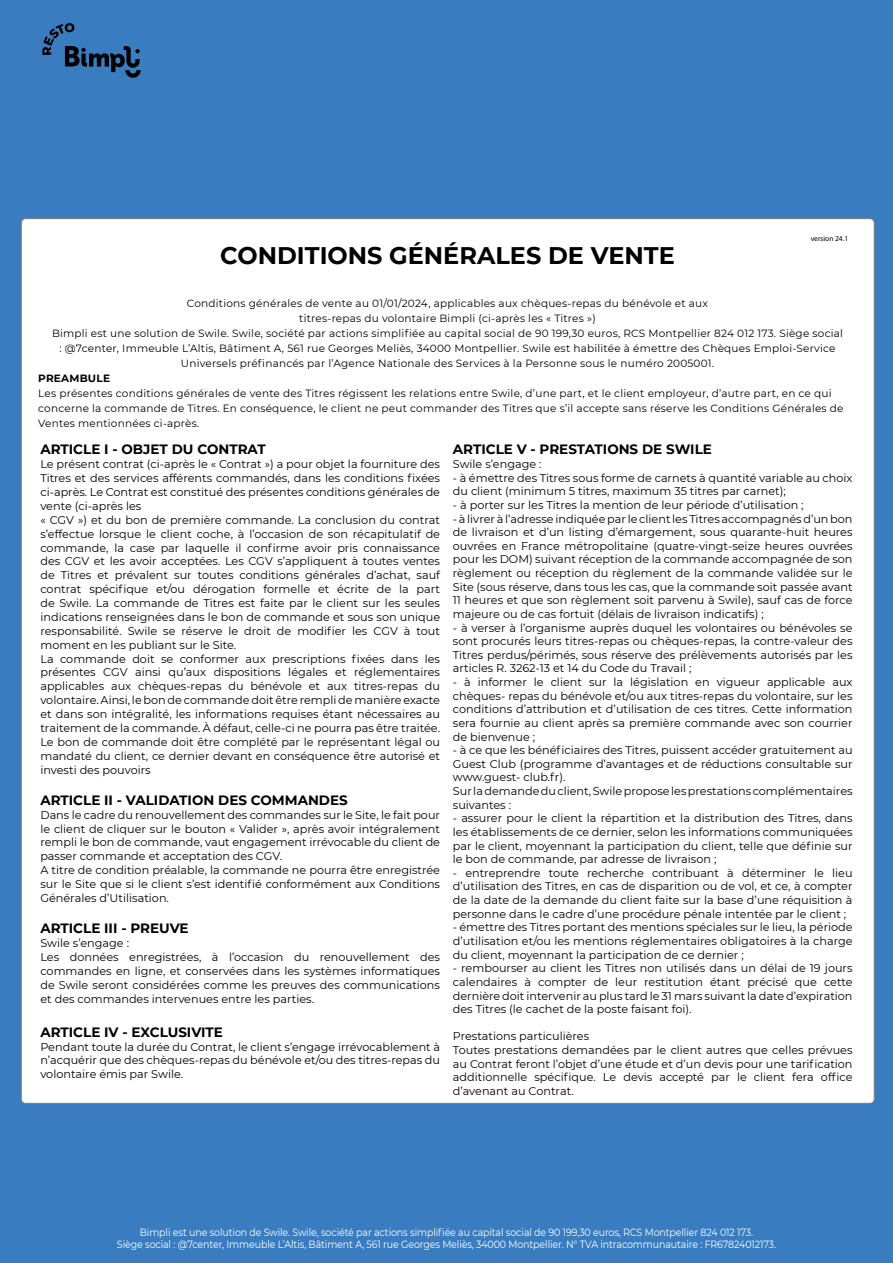
<style>
.page{position:relative;width:893px;height:1263px;background:#397cc0}
.page>*{position:absolute;margin:0;border:0;box-sizing:border-box;transform-origin:0 0}
.t1{font:700 24px "Montserrat";color:#000101}
.t2{font:700 13.5px "Montserrat";color:#000}
.t3{font:11.25px/13.8px "Montserrat";color:#000;text-align:justify}
.t4{font:10.5px/15px "Montserrat";letter-spacing:.02em;color:#000;text-align:center}
.t5{font:10.5px/12px "Montserrat";letter-spacing:-.01em;color:#fff;text-align:center;scale:.9 1}
.t6{font:700 10.5px "Montserrat";letter-spacing:.02em;color:#000}
.t7{font:7.5px "Myriad Pro";color:#000}
</style>
<div class="page">
<div style="left:21px;top:219px;width:853px;height:884px;background:#fff;border-radius:4px"></div>
<svg style="left:43px;top:23px;width:98px;height:55px"></svg>
<p class="t7" style="left:811px;top:234px;width:39px">version 24.1</p>
<h1 class="t1" style="left:220px;top:238px;width:456px">CONDITIONS GÉNÉRALES DE VENTE</h1>
<p class="t4" style="left:52px;top:295px;width:792px">Conditions générales de vente au 01/01/2024, applicables aux chèques-repas du bénévole et aux<br>titres-repas du volontaire Bimpli (ci-après les « Titres »)<br>Bimpli est une solution de Swile. Swile, société par actions simplifiée au capital social de 90 199,30 euros, RCS Montpellier 824 012 173. Siège social : @7center, Immeuble L’Altis, Bâtiment A, 561 rue Georges Meliès, 34000 Montpellier. Swile est habilitée à émettre des Chèques Emploi-Service Universels préfinancés par l’Agence Nationale des Services à la Personne sous le numéro 2005001.</p>
<p class="t6" style="left:38px;top:371px;width:73px">PREAMBULE</p>
<p class="t4" style="left:38px;top:386px;width:807px;text-align:left">Les présentes conditions générales de vente des Titres régissent les relations entre Swile, d’une part, et le client employeur, d’autre part, en ce qui concerne la commande de Titres. En conséquence, le client ne peut commander des Titres que s’il accepte sans réserve les Conditions Générales de<br>Ventes mentionnées ci-après.</p>
<p class="t2" style="left:40px;top:440px;width:227px">ARTICLE I - OBJET DU CONTRAT</p>
<p class="t3" style="left:40px;top:457px;width:401px;text-align:left">Le présent contrat (ci-après le « Contrat ») a pour objet la fourniture des Titres et des services afférents commandés, dans les conditions fixées ci-après. Le Contrat est constitué des présentes conditions générales de vente (ci-après les<br>« CGV ») et du bon de première commande. La conclusion du contrat s’effectue lorsque le client coche, à l’occasion de son récapitulatif de commande, la case par laquelle il confirme avoir pris connaissance des CGV et les avoir acceptées. Les CGV s’appliquent à toutes ventes de Titres et prévalent sur toutes conditions générales d’achat, sauf contrat spécifique et/ou dérogation formelle et écrite de la part de Swile. La commande de Titres est faite par le client sur les seules indications renseignées dans le bon de commande et sous son unique responsabilité. Swile se réserve le droit de modifier les CGV à tout moment en les publiant sur le Site.<br>La commande doit se conformer aux prescriptions fixées dans les présentes CGV ainsi qu’aux dispositions légales et réglementaires applicables aux chèques-repas du bénévole et aux titres-repas du volontaire. Ainsi, le bon de commande doit être rempli de manière exacte et dans son intégralité, les informations requises étant nécessaires au traitement de la commande. À défaut, celle-ci ne pourra pas être traitée.<br>Le bon de commande doit être complété par le représentant légal ou mandaté du client, ce dernier devant en conséquence être autorisé et investi des pouvoirs</p>
<p class="t2" style="left:40px;top:790px;width:309px">ARTICLE II - VALIDATION DES COMMANDES</p>
<p class="t3" style="left:40px;top:807px;width:401px;text-align:left">Dans le cadre du renouvellement des commandes sur le Site, le fait pour le client de cliquer sur le bouton « Valider », après avoir intégralement rempli le bon de commande, vaut engagement irrévocable du client de passer commande et acceptation des CGV.<br>A titre de condition préalable, la commande ne pourra être enregistrée sur le Site que si le client s’est identifié conformément aux Conditions Générales d’Utilisation.</p>
<p class="t2" style="left:40px;top:919px;width:150px">ARTICLE III - PREUVE</p>
<p class="t3" style="left:40px;top:936px;width:401px;text-align:left">Swile s’engage :<br>Les données enregistrées, à l’occasion du renouvellement des commandes en ligne, et conservées dans les systèmes informatiques de Swile seront considérées comme les preuves des communications et des commandes intervenues entre les parties.</p>
<p class="t2" style="left:40px;top:1022px;width:184px">ARTICLE IV - EXCLUSIVITE</p>
<p class="t3" style="left:40px;top:1039px;width:401px">Pendant toute la durée du Contrat, le client s’engage irrévocablement à n’acquérir que des chèques-repas du bénévole et/ou des titres-repas du volontaire émis par Swile.</p>
<p class="t2" style="left:453px;top:440px;width:260px">ARTICLE V - PRESTATIONS DE SWILE</p>
<p class="t3" style="left:453px;top:457px;width:90px">Swile s’engage :</p>
<p class="t3" style="left:453px;top:470px;width:401px">- à émettre des Titres sous forme de carnets à quantité variable au choix du client (minimum 5 titres, maximum 35 titres par carnet);</p>
<p class="t3" style="left:453px;top:498px;width:352px">- à porter sur les Titres la mention de leur période d’utilisation ;</p>
<p class="t3" style="left:453px;top:511px;width:401px">- à livrer à l’adresse indiquée par le client les Titres accompagnés d’un bon de livraison et d’un listing d’émargement, sous quarante-huit heures ouvrées en France métropolitaine (quatre-vingt-seize heures ouvrées pour les DOM) suivant réception de la commande accompagnée de son règlement ou réception du règlement de la commande validée sur le Site (sous réserve, dans tous les cas, que la commande soit passée avant 11 heures et que son règlement soit parvenu à Swile), sauf cas de force majeure ou de cas fortuit (délais de livraison indicatifs) ;</p>
<p class="t3" style="left:453px;top:620px;width:401px">- à verser à l’organisme auprès duquel les volontaires ou bénévoles se sont procurés leurs titres-repas ou chèques-repas, la contre-valeur des Titres perdus/périmés, sous réserve des prélèvements autorisés par les articles R. 3262-13 et 14 du Code du Travail ;</p>
<p class="t3" style="left:453px;top:675px;width:401px">- à informer le client sur la législation en vigueur applicable aux chèques- repas du bénévole et/ou aux titres-repas du volontaire, sur les conditions d’attribution et d’utilisation de ces titres. Cette information sera fournie au client après sa première commande avec son courrier de bienvenue ;</p>
<p class="t3" style="left:453px;top:743px;width:401px;text-align:left">- à ce que les bénéficiaires des Titres, puissent accéder gratuitement au Guest Club (programme d’avantages et de réductions consultable sur www.guest- club.fr).<br>Sur la demande du client, Swile propose les prestations complémentaires suivantes :</p>
<p class="t3" style="left:453px;top:811px;width:401px">- assurer pour le client la répartition et la distribution des Titres, dans les établissements de ce dernier, selon les informations communiquées par le client, moyennant la participation du client, telle que définie sur le bon de commande, par adresse de livraison ;</p>
<p class="t3" style="left:453px;top:866px;width:401px">- entreprendre toute recherche contribuant à déterminer le lieu d’utilisation des Titres, en cas de disparition ou de vol, et ce, à compter de la date de la demande du client faite sur la base d’une réquisition à personne dans le cadre d’une procédure pénale intentée par le client ;</p>
<p class="t3" style="left:453px;top:920px;width:401px">- émettre des Titres portant des mentions spéciales sur le lieu, la période d’utilisation et/ou les mentions réglementaires obligatoires à la charge du client, moyennant la participation de ce dernier ;</p>
<p class="t3" style="left:453px;top:961px;width:401px">- rembourser au client les Titres non utilisés dans un délai de 19 jours calendaires à compter de leur restitution étant précisé que cette dernière doit intervenir au plus tard le 31 mars suivant la date d’expiration des Titres (le cachet de la poste faisant foi).</p>
<p class="t3" style="left:453px;top:1029px;width:401px;text-align:left">Prestations particulières<br>Toutes prestations demandées par le client autres que celles prévues au Contrat feront l’objet d’une étude et d’un devis pour une tarification additionnelle spécifique. Le devis accepté par le client fera office d’avenant au Contrat.</p>
<p class="t5" style="left:117px;top:1225px;width:734px">Bimpli est une solution de Swile. Swile, société par actions simplifiée au capital social de 90 199,30 euros, RCS Montpellier 824 012 173.<br>Siège social : @7center, Immeuble L’Altis, Bâtiment A, 561 rue Georges Meliès, 34000 Montpellier. N° TVA intracommunautaire : FR67824012173.</p>
</div>
